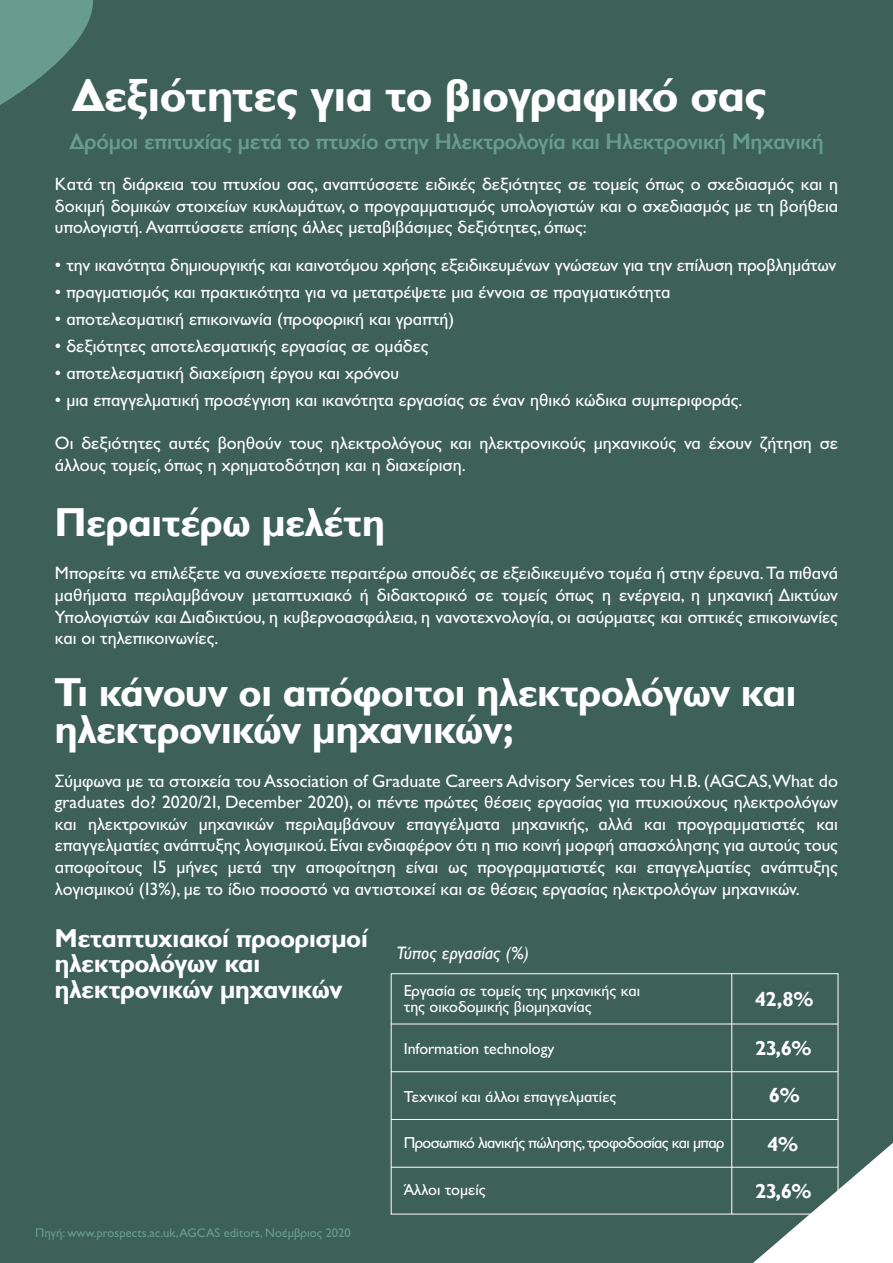
<style>
.page{position:relative;width:893px;height:1263px;background:#3d6057}
.page>*{position:absolute;margin:0;border:0;box-sizing:border-box;transform-origin:0 0}
.t1{font:700 46.65px "Gill Sans Hel";color:#fff}
.t2{font:700 40.5px/37.5px "Gill Sans Hel";color:#fff}
.t3{font:700 25.95px/25.5px "Gill Sans Hel";color:#fff}
.t4{font:600 22.5px "Gill Sans Hel";letter-spacing:-.01em;color:#679c8e}
.t5{font:700 20.55px "Gill Sans Hel";color:#fff}
.t6{font:18px/21.6px "Gill Sans Hel";color:#fff;text-align:justify}
.t7{font:italic 18px "Gill Sans Hel";color:#fff}
.t8{font:15.9px/16.5px "Gill Sans Hel";color:#fff}
.t9{font:15.9px "Gill Sans Hel";letter-spacing:-.04em;color:#fff}
.t10{font:12.6px "Gill Sans Hel";color:#679c8e}
</style>
<div class="page">
<svg style="left:0;top:0;width:93px;height:105px"></svg>
<svg style="left:753px;top:1143px;width:140px;height:120px"></svg>
<div style="left:391px;top:973px;width:447px;height:241px;border:1px solid #fff"></div>
<hr style="left:391px;top:1024px;width:447px;height:1px;background:#fff">
<hr style="left:391px;top:1071px;width:447px;height:1px;background:#fff">
<hr style="left:391px;top:1119px;width:447px;height:1px;background:#fff">
<hr style="left:391px;top:1167px;width:447px;height:1px;background:#fff">
<hr style="left:731px;top:974px;width:1px;height:240px;background:#fff">
<h1 class="t1" style="left:73px;top:68px;width:695px">∆εξιότητες για το βιογραφικό σας</h1>
<p class="t4" style="left:70px;top:129px;width:756px">∆ρόμοι επιτυχίας μετά το πτυχίο στην Ηλεκτρολογία και Ηλεκτρονική Μηχανική</p>
<p class="t6" style="left:55px;top:174px;width:785px">Κατά τη διάρκεια του πτυχίου σας, αναπτύσσετε ειδικές δεξιότητες σε τοµείς όπως ο σχεδιασµός και η δοκιµή δοµικών στοιχείων κυκλωµάτων, ο προγραµµατισµός υπολογιστών και ο σχεδιασµός µε τη βοήθεια υπολογιστή. Αναπτύσσετε επίσης άλλες µεταβιβάσιµες δεξιότητες, όπως:</p>
<p class="t6" style="left:55px;top:254px;width:783px">• την ικανότητα δηµιουργικής και καινοτόµου χρήσης εξειδικευµένων γνώσεων για την επίλυση προβληµάτων</p>
<p class="t6" style="left:55px;top:281px;width:617px">• πραγµατισµός και πρακτικότητα για να µετατρέψετε µια έννοια σε πραγµατικότητα</p>
<p class="t6" style="left:55px;top:308px;width:401px">• αποτελεσµατική επικοινωνία (προφορική και γραπτή)</p>
<p class="t6" style="left:55px;top:335px;width:375px">• δεξιότητες αποτελεσµατικής εργασίας σε οµάδες</p>
<p class="t6" style="left:55px;top:362px;width:346px">• αποτελεσµατική διαχείριση έργου και χρόνου</p>
<p class="t6" style="left:55px;top:389px;width:689px">• µια επαγγελµατική προσέγγιση και ικανότητα εργασίας σε έναν ηθικό κώδικα συµπεριφοράς.</p>
<p class="t6" style="left:55px;top:432px;width:785px">Οι δεξιότητες αυτές βοηθούν τους ηλεκτρολόγους και ηλεκτρονικούς µηχανικούς να έχουν ζήτηση σε άλλους τοµείς, όπως η χρηµατοδότηση και η διαχείριση.</p>
<h2 class="t2" style="left:55px;top:504px;width:331px">Περαιτέρω µελέτη</h2>
<p class="t6" style="left:55px;top:563px;width:785px">Μπορείτε να επιλέξετε να συνεχίσετε περαιτέρω σπουδές σε εξειδικευµένο τοµέα ή στην έρευνα. Τα πιθανά µαθήµατα περιλαµβάνουν µεταπτυχιακό ή διδακτορικό σε τοµείς όπως η ενέργεια, η µηχανική ∆ικτύων Υπολογιστών και ∆ιαδικτύου, η κυβερνοασφάλεια, η νανοτεχνολογία, οι ασύρµατες και οπτικές επικοινωνίες και οι τηλεπικοινωνίες.</p>
<h2 class="t2" style="left:55px;top:673px;width:743px">Τι κάνουν οι απόφοιτοι ηλεκτρολόγων και ηλεκτρονικών µηχανικών;</h2>
<p class="t6" style="left:55px;top:770px;width:785px">Σύµφωνα µε τα στοιχεία του Association of Graduate Careers Advisory Services του Η.Β. (AGCAS,What do graduates do? 2020/21, December 2020), οι πέντε πρώτες θέσεις εργασίας για πτυχιούχους ηλεκτρολόγων και ηλεκτρονικών µηχανικών περιλαµβάνουν επαγγέλµατα µηχανικής, αλλά και προγραµµατιστές και επαγγελµατίες ανάπτυξης λογισµικού. Είναι ενδιαφέρον ότι η πιο κοινή µορφή απασχόλησης για αυτούς τους αποφοίτους 15 µήνες µετά την αποφοίτηση είναι ως προγραµµατιστές και επαγγελµατίες ανάπτυξης λογισµικού (13%), µε το ίδιο ποσοστό να αντιστοιχεί και σε θέσεις εργασίας ηλεκτρολόγων µηχανικών.</p>
<h3 class="t3" style="left:55px;top:925px;width:314px">Μεταπτυχιακοί προορισµοί ηλεκτρολόγων και ηλεκτρονικών µηχανικών</h3>
<p class="t7" style="left:397px;top:943px;width:134px">Τύπος εργασίας (%)</p>
<p class="t8" style="left:404px;top:982px;width:238px">Εργασία σε τοµείς της µηχανικής και της οικοδοµικής βιοµηχανίας</p>
<p class="t8" style="left:404px;top:1040px;width:152px">Information technology</p>
<p class="t8" style="left:404px;top:1089px;width:214px">Τεχνικοί και άλλοι επαγγελµατίες</p>
<p class="t5" style="left:755px;top:987px;width:60px">42,8%</p>
<p class="t5" style="left:755px;top:1036px;width:58px">23,6%</p>
<p class="t5" style="left:769px;top:1083px;width:32px">6%</p>
<p class="t5" style="left:768px;top:1132px;width:32px">4%</p>
<p class="t5" style="left:755px;top:1179px;width:58px">23,6%</p>
<p class="t9" style="left:404px;top:1134px;width:322px">Προσωπικό λιανικής πώλησης, τροφοδοσίας και µπαρ</p>
<p class="t8" style="left:404px;top:1181px;width:83px">Άλλοι τοµείς</p>
<p class="t10" style="left:35px;top:1225px;width:317px">Πηγή: www.prospects.ac.uk, AGCAS editors, Νοέµβριος 2020</p>
</div>
